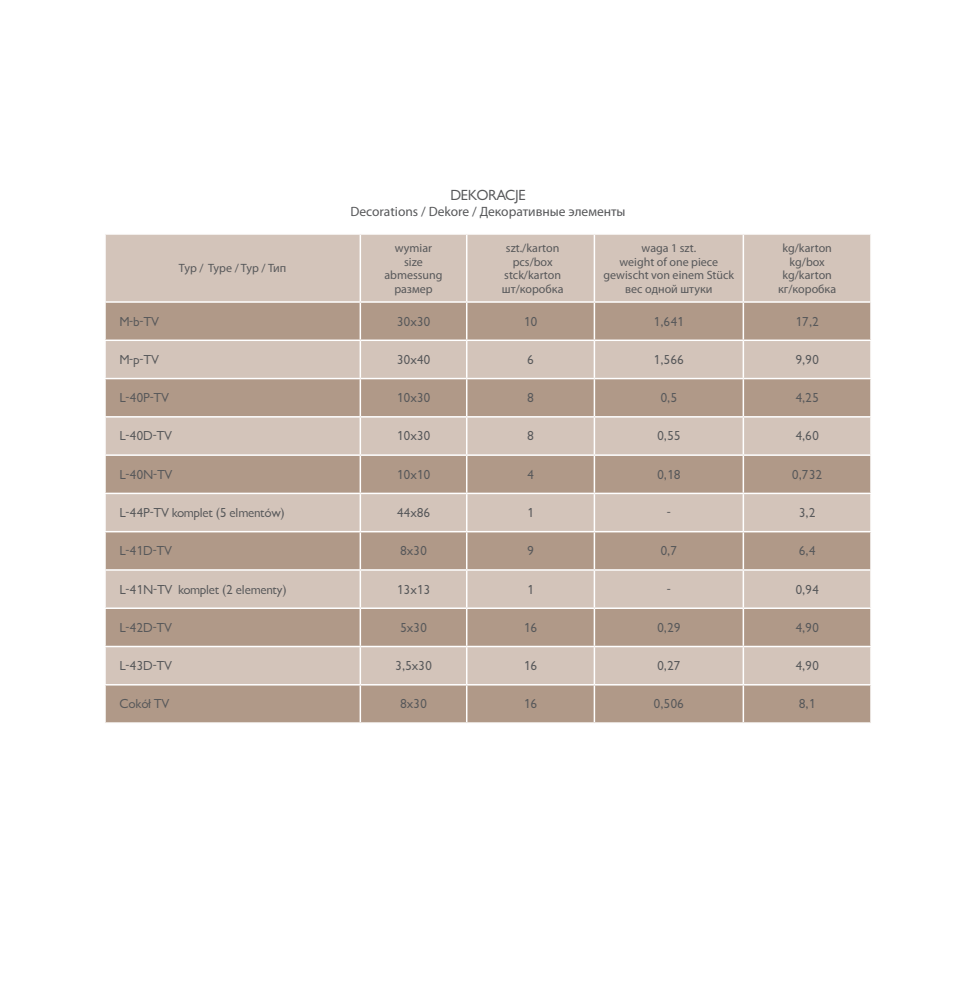
<style>
.page{position:relative;width:975px;height:987px;background:#fff}
.page>*{position:absolute;margin:0;border:0;box-sizing:border-box;transform-origin:0 0}
.t1{font:13.5px "Myriad Pro";color:#57585a}
.t2{font:13.5px "EFN Gilead OT";color:#57585a}
.t3{font:12px "EFN Gilead OT";color:#57585a}
.t4{font:12px/13.5px "Myriad Pro";color:#57585a;text-align:center}
</style>
<div class="page">
<div style="left:106px;top:235px;width:764px;height:66px;background:#d3c4ba"></div>
<svg style="left:106px;top:303px;width:764px;height:419px;fill:#b09988"></svg>
<hr style="left:104px;top:339px;width:256px;height:2px;background:#fff">
<hr style="left:104px;top:378px;width:256px;height:1px;background:#fff">
<hr style="left:104px;top:416px;width:256px;height:1px;background:#fff">
<hr style="left:104px;top:684px;width:256px;height:1px;background:#fff">
<hr style="left:359px;top:303px;width:2px;height:36px;background:#fff">
<hr style="left:360px;top:339px;width:106px;height:2px;background:#fff">
<hr style="left:359px;top:341px;width:2px;height:37px;background:#fff">
<hr style="left:360px;top:378px;width:106px;height:1px;background:#fff">
<hr style="left:359px;top:379px;width:2px;height:37px;background:#fff">
<hr style="left:360px;top:416px;width:106px;height:1px;background:#fff">
<hr style="left:359px;top:417px;width:2px;height:37px;background:#fff">
<hr style="left:359px;top:494px;width:2px;height:37px;background:#fff">
<hr style="left:359px;top:571px;width:2px;height:36px;background:#fff">
<hr style="left:359px;top:647px;width:2px;height:37px;background:#fff">
<hr style="left:360px;top:684px;width:106px;height:1px;background:#fff">
<hr style="left:359px;top:685px;width:2px;height:37px;background:#fff">
<hr style="left:466px;top:303px;width:1px;height:36px;background:#fff">
<hr style="left:466px;top:339px;width:128px;height:2px;background:#fff">
<hr style="left:466px;top:341px;width:1px;height:37px;background:#fff">
<hr style="left:466px;top:378px;width:128px;height:1px;background:#fff">
<hr style="left:466px;top:379px;width:1px;height:37px;background:#fff">
<hr style="left:466px;top:416px;width:128px;height:1px;background:#fff">
<hr style="left:466px;top:417px;width:1px;height:37px;background:#fff">
<hr style="left:466px;top:494px;width:1px;height:37px;background:#fff">
<hr style="left:466px;top:571px;width:1px;height:36px;background:#fff">
<hr style="left:466px;top:647px;width:1px;height:37px;background:#fff">
<hr style="left:466px;top:684px;width:128px;height:1px;background:#fff">
<hr style="left:466px;top:685px;width:1px;height:37px;background:#fff">
<hr style="left:593px;top:303px;width:2px;height:36px;background:#fff">
<hr style="left:742px;top:303px;width:1px;height:36px;background:#fff">
<hr style="left:594px;top:339px;width:149px;height:2px;background:#fff">
<hr style="left:593px;top:341px;width:2px;height:37px;background:#fff">
<hr style="left:743px;top:339px;width:128px;height:2px;background:#fff">
<hr style="left:742px;top:341px;width:1px;height:37px;background:#fff">
<hr style="left:594px;top:378px;width:149px;height:1px;background:#fff">
<hr style="left:593px;top:379px;width:2px;height:37px;background:#fff">
<hr style="left:743px;top:378px;width:128px;height:1px;background:#fff">
<hr style="left:742px;top:379px;width:1px;height:37px;background:#fff">
<hr style="left:594px;top:416px;width:149px;height:1px;background:#fff">
<hr style="left:593px;top:417px;width:2px;height:37px;background:#fff">
<hr style="left:743px;top:416px;width:128px;height:1px;background:#fff">
<hr style="left:742px;top:417px;width:1px;height:37px;background:#fff">
<hr style="left:593px;top:494px;width:2px;height:37px;background:#fff">
<hr style="left:742px;top:494px;width:1px;height:37px;background:#fff">
<hr style="left:593px;top:571px;width:2px;height:36px;background:#fff">
<hr style="left:742px;top:571px;width:1px;height:36px;background:#fff">
<hr style="left:593px;top:647px;width:2px;height:37px;background:#fff">
<hr style="left:742px;top:647px;width:1px;height:37px;background:#fff">
<hr style="left:594px;top:684px;width:149px;height:1px;background:#fff">
<hr style="left:593px;top:685px;width:2px;height:37px;background:#fff">
<hr style="left:743px;top:684px;width:128px;height:1px;background:#fff">
<hr style="left:742px;top:685px;width:1px;height:37px;background:#fff">
<hr style="left:359px;top:235px;width:2px;height:66px;background:#fff">
<hr style="left:466px;top:235px;width:1px;height:66px;background:#fff">
<hr style="left:593px;top:235px;width:2px;height:66px;background:#fff">
<hr style="left:742px;top:235px;width:1px;height:66px;background:#fff">
<hr style="left:104px;top:454px;width:256px;height:2px;background:#fff">
<hr style="left:104px;top:493px;width:256px;height:1px;background:#fff">
<hr style="left:360px;top:454px;width:106px;height:2px;background:#fff">
<hr style="left:359px;top:456px;width:2px;height:37px;background:#fff">
<hr style="left:360px;top:493px;width:106px;height:1px;background:#fff">
<hr style="left:466px;top:454px;width:128px;height:2px;background:#fff">
<hr style="left:466px;top:456px;width:1px;height:37px;background:#fff">
<hr style="left:466px;top:493px;width:128px;height:1px;background:#fff">
<hr style="left:594px;top:454px;width:149px;height:2px;background:#fff">
<hr style="left:593px;top:456px;width:2px;height:37px;background:#fff">
<hr style="left:594px;top:493px;width:149px;height:1px;background:#fff">
<hr style="left:743px;top:454px;width:128px;height:2px;background:#fff">
<hr style="left:742px;top:456px;width:1px;height:37px;background:#fff">
<hr style="left:743px;top:493px;width:128px;height:1px;background:#fff">
<hr style="left:104px;top:531px;width:256px;height:1px;background:#fff">
<hr style="left:104px;top:569px;width:256px;height:2px;background:#fff">
<hr style="left:360px;top:531px;width:106px;height:1px;background:#fff">
<hr style="left:359px;top:532px;width:2px;height:37px;background:#fff">
<hr style="left:360px;top:569px;width:106px;height:2px;background:#fff">
<hr style="left:466px;top:531px;width:128px;height:1px;background:#fff">
<hr style="left:466px;top:532px;width:1px;height:37px;background:#fff">
<hr style="left:466px;top:569px;width:128px;height:2px;background:#fff">
<hr style="left:594px;top:531px;width:149px;height:1px;background:#fff">
<hr style="left:593px;top:532px;width:2px;height:37px;background:#fff">
<hr style="left:594px;top:569px;width:149px;height:2px;background:#fff">
<hr style="left:743px;top:531px;width:128px;height:1px;background:#fff">
<hr style="left:742px;top:532px;width:1px;height:37px;background:#fff">
<hr style="left:743px;top:569px;width:128px;height:2px;background:#fff">
<hr style="left:104px;top:607px;width:256px;height:2px;background:#fff">
<hr style="left:104px;top:646px;width:256px;height:1px;background:#fff">
<hr style="left:360px;top:607px;width:106px;height:2px;background:#fff">
<hr style="left:359px;top:609px;width:2px;height:37px;background:#fff">
<hr style="left:360px;top:646px;width:106px;height:1px;background:#fff">
<hr style="left:466px;top:607px;width:128px;height:2px;background:#fff">
<hr style="left:466px;top:609px;width:1px;height:37px;background:#fff">
<hr style="left:466px;top:646px;width:128px;height:1px;background:#fff">
<hr style="left:594px;top:607px;width:149px;height:2px;background:#fff">
<hr style="left:593px;top:609px;width:2px;height:37px;background:#fff">
<hr style="left:594px;top:646px;width:149px;height:1px;background:#fff">
<hr style="left:743px;top:607px;width:128px;height:2px;background:#fff">
<hr style="left:742px;top:609px;width:1px;height:37px;background:#fff">
<hr style="left:743px;top:646px;width:128px;height:1px;background:#fff">
<p class="t4" style="left:179px;top:261px;width:109px">Typ / Type / Typ / Тип</p>
<p class="t2" style="left:450px;top:187px;width:77px">Dekoracje</p>
<p class="t1" style="left:350px;top:203px;width:276px">Decorations / Dekore / Декоративные элементы</p>
<p class="t4" style="left:384px;top:241px;width:60px">wymiar size abmessung pазмер</p>
<p class="t4" style="left:501px;top:241px;width:63px">szt./karton pcs/box stck/karton шт/корoбка</p>
<p class="t4" style="left:603px;top:241px;width:132px">waga 1 szt.<br>weight of one piece gewischt von einem Stück вес одной штуки</p>
<p class="t4" style="left:777px;top:241px;width:60px">kg/karton kg/box kg/karton кг/корoбка</p>
<p class="t3" style="left:119px;top:314px;width:33px">M-b-TV</p>
<p class="t3" style="left:396px;top:314px;width:35px">30x30</p>
<p class="t3" style="left:523px;top:314px;width:15px">10</p>
<p class="t3" style="left:653px;top:314px;width:32px">1,641</p>
<p class="t3" style="left:795px;top:314px;width:25px">17,2</p>
<p class="t3" style="left:119px;top:352px;width:33px">M-p-TV</p>
<p class="t3" style="left:396px;top:352px;width:35px">30x40</p>
<p class="t3" style="left:527px;top:352px;width:8px">6</p>
<p class="t3" style="left:653px;top:352px;width:32px">1,566</p>
<p class="t3" style="left:795px;top:352px;width:25px">9,90</p>
<p class="t3" style="left:119px;top:390px;width:43px">L-40P-TV</p>
<p class="t3" style="left:396px;top:390px;width:35px">10x30</p>
<p class="t3" style="left:527px;top:390px;width:8px">8</p>
<p class="t3" style="left:660px;top:390px;width:18px">0,5</p>
<p class="t3" style="left:795px;top:390px;width:25px">4,25</p>
<p class="t3" style="left:119px;top:429px;width:46px">L-40D-TV</p>
<p class="t3" style="left:396px;top:429px;width:35px">10x30</p>
<p class="t3" style="left:527px;top:429px;width:8px">8</p>
<p class="t3" style="left:656px;top:429px;width:25px">0,55</p>
<p class="t3" style="left:795px;top:429px;width:25px">4,60</p>
<p class="t3" style="left:119px;top:467px;width:47px">L-40N-TV</p>
<p class="t3" style="left:396px;top:467px;width:35px">10x10</p>
<p class="t3" style="left:527px;top:467px;width:8px">4</p>
<p class="t3" style="left:656px;top:467px;width:25px">0,18</p>
<p class="t3" style="left:791px;top:467px;width:32px">0,732</p>
<p class="t3" style="left:119px;top:505px;width:166px">L-44P-TV komplet (5 elmentów)</p>
<p class="t3" style="left:396px;top:505px;width:35px">44x86</p>
<p class="t3" style="left:527px;top:505px;width:8px">1</p>
<p class="t3" style="left:666px;top:505px;width:5px">-</p>
<p class="t3" style="left:798px;top:505px;width:18px">3,2</p>
<p class="t3" style="left:119px;top:544px;width:46px">L-41D-TV</p>
<p class="t3" style="left:400px;top:544px;width:28px">8x30</p>
<p class="t3" style="left:527px;top:544px;width:8px">9</p>
<p class="t3" style="left:660px;top:544px;width:18px">0,7</p>
<p class="t3" style="left:798px;top:544px;width:18px">6,4</p>
<p class="t3" style="left:119px;top:582px;width:168px">L-41N-TV komplet (2 elementy)</p>
<p class="t3" style="left:396px;top:582px;width:35px">13x13</p>
<p class="t3" style="left:527px;top:582px;width:8px">1</p>
<p class="t3" style="left:666px;top:582px;width:5px">-</p>
<p class="t3" style="left:795px;top:582px;width:25px">0,94</p>
<p class="t3" style="left:119px;top:620px;width:46px">L-42D-TV</p>
<p class="t3" style="left:400px;top:620px;width:28px">5x30</p>
<p class="t3" style="left:523px;top:620px;width:15px">16</p>
<p class="t3" style="left:656px;top:620px;width:25px">0,29</p>
<p class="t3" style="left:795px;top:620px;width:25px">4,90</p>
<p class="t3" style="left:119px;top:658px;width:46px">L-43D-TV</p>
<p class="t3" style="left:395px;top:658px;width:38px">3,5x30</p>
<p class="t3" style="left:523px;top:658px;width:15px">16</p>
<p class="t3" style="left:656px;top:658px;width:25px">0,27</p>
<p class="t3" style="left:795px;top:658px;width:25px">4,90</p>
<p class="t3" style="left:119px;top:697px;width:43px">Cokół TV</p>
<p class="t3" style="left:400px;top:697px;width:28px">8x30</p>
<p class="t3" style="left:523px;top:697px;width:15px">16</p>
<p class="t3" style="left:653px;top:697px;width:32px">0,506</p>
<p class="t3" style="left:798px;top:697px;width:18px">8,1</p>
</div>
